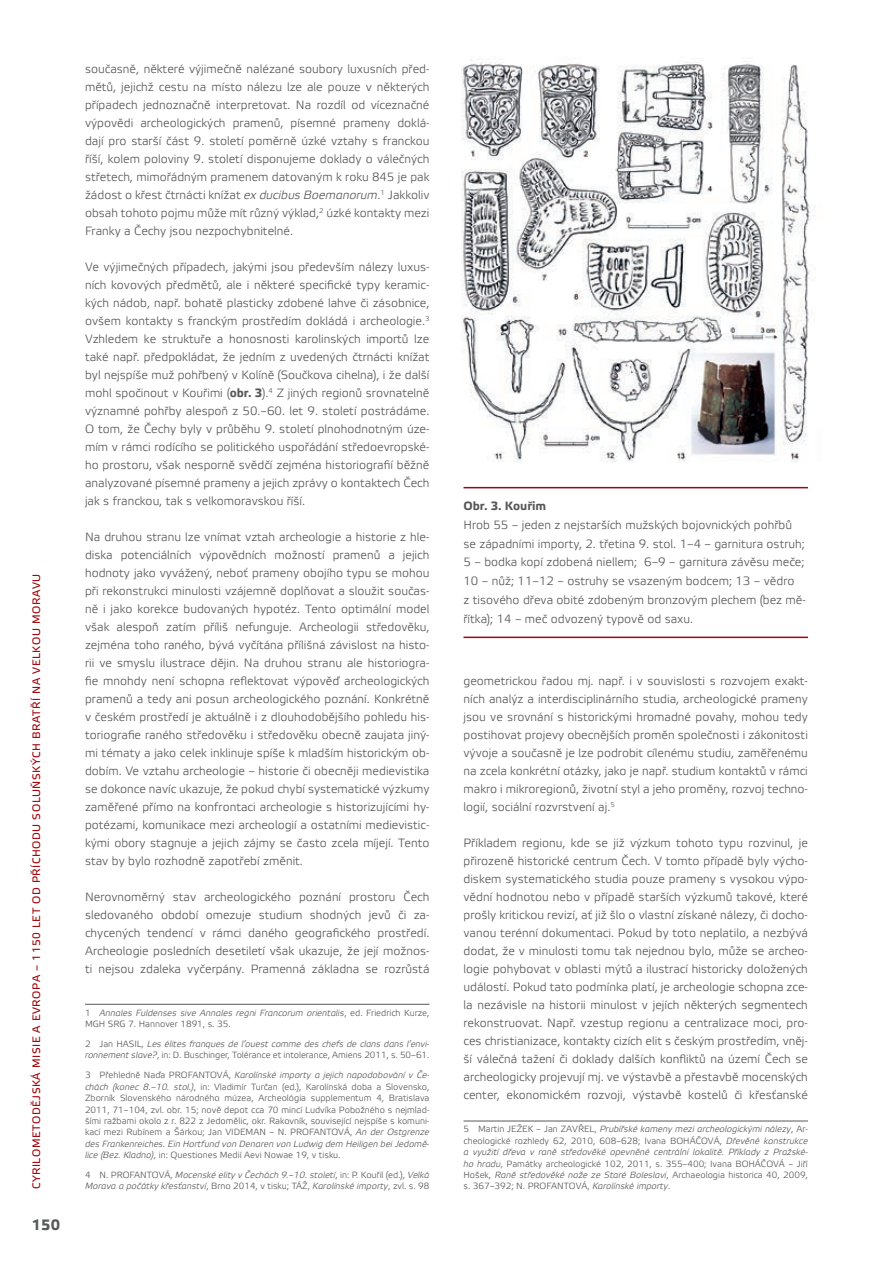
<style>
.page{position:relative;width:893px;height:1263px;background:#fff}
.page>*{position:absolute;margin:0;border:0;box-sizing:border-box;transform-origin:0 0}
.t1{font:700 15px "Etelka Text Pro";color:#57585a}
.t2{font:300 12px/18px "Etelka";color:#57585a;text-align:justify}
.t3{font:700 12px "Etelka Text Pro";color:#57585a}
.t4{font:10.8px "Etelka Text Pro";letter-spacing:.05em;color:#9d070d}
.t5{font:300 9px/11.4px "Etelka";color:#57585a;text-align:justify}
.t6{font:italic 300 9px/11.4px "Etelka";color:#57585a}
.s1{font-style:italic}
.s2{font-family:"Etelka Text Pro";font-weight:700}
.s3{font-style:normal}
</style>
<div class="page">
<hr style="left:463px;top:1121px;width:345px;height:1px;background:#57585a">
<hr style="left:85px;top:1004px;width:344px;height:1px;background:#57585a">
<img style="left:461px;top:58px;width:354px;height:405px">
<hr style="left:463px;top:487px;width:345px;height:1px;background:#9d070d">
<hr style="left:463px;top:637px;width:345px;height:1px;background:#9d070d">
<p class="t4" style="left:31px;top:1189px;width:617px;rotate:-90deg">CYRILOMETODĚJSKÁ MISIE A EVROPA – 1150 LET OD PŘÍCHODU SOLUŇSKÝCH BRATŘÍ NA VELKOU MORAVU</p>
<p class="t1" style="left:32px;top:1217px;width:30px">150</p>
<p class="t2" style="left:85px;top:61px;width:346px">současně, některé výjimečně nalézané soubory luxusních před&shy;mětů, jejichž cestu na místo nálezu lze ale pouze v některých případech jednoznačně interpretovat. Na rozdíl od víceznačné výpovědi archeologických pramenů, písemné prameny doklá&shy;dají pro starší část 9. století poměrně úzké vztahy s franckou říší, kolem poloviny 9. století disponujeme doklady o válečných střetech, mimořádným pramenem datovaným k roku 845 je pak žádost o křest čtrnácti knížat <span class="s1">ex ducibus Boemanorum</span>.<sup>1</sup> Jakkoliv obsah tohoto pojmu může mít různý výklad,<sup>2</sup> úzké kontakty mezi Franky a Čechy jsou nezpochybnitelné.</p>
<p class="t2" style="left:85px;top:259px;width:346px">Ve výjimečných případech, jakými jsou především nálezy luxus&shy;ních kovových předmětů, ale i některé specifické typy keramic&shy;kých nádob, např. bohatě plasticky zdobené lahve či zásobnice, ovšem kontakty s franckým prostředím dokládá i archeologie.<sup>3<br></sup>Vzhledem ke struktuře a honosnosti karolinských importů lze také např. předpokládat, že jedním z uvedených čtrnácti knížat byl nejspíše muž pohřbený v Kolíně (Součkova cihelna), i že další mohl spočinout v Kouřimi (<span class="s2">obr. 3</span>).<sup>4</sup> Z jiných regionů srovnatelně významné pohřby alespoň z 50.–60. let 9. století postrádáme.<br>O tom, že Čechy byly v průběhu 9. století plnohodnotným úze&shy;mím v rámci rodícího se politického uspořádání středoevropské&shy;ho prostoru, však nesporně svědčí zejména historiografií běžně analyzované písemné prameny a jejich zprávy o kontaktech Čech jak s franckou, tak s velkomoravskou říší.</p>
<p class="t2" style="left:85px;top:529px;width:346px">Na druhou stranu lze vnímat vztah archeologie a historie z hle&shy;diska potenciálních výpovědních možností pramenů a jejich hodnoty jako vyvážený, neboť prameny obojího typu se mohou při rekonstrukci minulosti vzájemně doplňovat a sloužit součas&shy;ně i jako korekce budovaných hypotéz. Tento optimální model však alespoň zatím příliš nefunguje. Archeologii středověku, zejména toho raného, bývá vyčítána přílišná závislost na histo&shy;rii ve smyslu ilustrace dějin. Na druhou stranu ale historiogra&shy;fie mnohdy není schopna reflektovat výpověď archeologických pramenů a tedy ani posun archeologického poznání. Konkrétně v českém prostředí je aktuálně i z dlouhodobějšího pohledu his&shy;toriografie raného středověku i středověku obecně zaujata jiný&shy;mi tématy a jako celek inklinuje spíše k mladším historickým ob&shy;dobím. Ve vztahu archeologie – historie či obecněji medievistika se dokonce navíc ukazuje, že pokud chybí systematické výzkumy zaměřené přímo na konfrontaci archeologie s historizujícími hy&shy;potézami, komunikace mezi archeologií a ostatními medievistic&shy;kými obory stagnuje a jejich zájmy se často zcela míjejí. Tento stav by bylo rozhodně zapotřebí změnit.</p>
<p class="t2" style="left:85px;top:889px;width:346px">Nerovnoměrný stav archeologického poznání prostoru Čech sledovaného období omezuje studium shodných jevů či za&shy;chycených tendencí v rámci daného geografického prostředí.<br>Archeologie posledních desetiletí však ukazuje, že její možnos&shy;ti nejsou zdaleka vyčerpány. Pramenná základna se rozrůstá</p>
<p class="t6" style="left:85px;top:1007px;width:346px"><span class="s3">1</span> Annales Fuldenses sive Annales regni Francorum orientalis<span class="s3">, ed. Friedrich Kurze,<br>MGH SRG 7. Hannover 1891, s. 35.</span></p>
<p class="t6" style="left:85px;top:1038px;width:346px"><span class="s3">2 Jan HASIL,</span> Les élites franques de l’ouest comme des chefs de clans dans l’envi&shy;ronnement slave?<span class="s3">, in: D. Buschinger, Tolérance et intolerance, Amiens 2011, s. 50–61.</span></p>
<p class="t5" style="left:85px;top:1070px;width:346px">3 Přehledně Naďa PROFANTOVÁ, <span class="s1">Karolínské importy a jejich napodobování v Če&shy;chách (konec 8.–10. stol.)</span>, in: Vladimír Turčan (ed.), Karolínská doba a Slovensko, Zborník Slovenského národného múzea, Archeológia supplementum 4, Bratislava 2011, 71–104, zvl. obr. 15; nově depot cca 70 mincí Ludvíka Pobožného s nejmlad&shy;šími ražbami okolo z r. 822 z Jedomělic, okr. Rakovník, související nejspíše s komuni&shy;kací mezi Rubínem a Šárkou; Jan VIDEMAN – N. PROFANTOVÁ, <span class="s1">An der Ostgrenze des Frankenreiches. Ein Hortfund von Denaren von Ludwig dem Heiligen bei Jedomě&shy;lice (Bez. Kladno)</span>, in: Questiones Medií Aevi Nowae 19, v tisku.</p>
<p class="t6" style="left:85px;top:1170px;width:346px"><span class="s3">4 N. PROFANTOVÁ,</span> Mocenské elity v Čechách 9.–10. století<span class="s3">, in: P. Kouřil (ed.),</span> Velká<br>Morava a počátky křesťanství<span class="s3">, Brno 2014, v tisku; TÁŽ,</span> Karolínské importy<span class="s3">, zvl. s. 98</span></p>
<p class="t3" style="left:463px;top:499px;width:84px">Obr. 3. Kouřim</p>
<p class="t2" style="left:463px;top:516px;width:344px;line-height:18.8px;text-align:left">Hrob 55 – jeden z nejstarších mužských bojovnických pohřbů se západními importy, 2. třetina 9. stol. 1–4 – garnitura ostruh; 5 – bodka kopí zdobená niellem; 6–9 – garnitura závěsu meče; 10 – nůž; 11–12 – ostruhy se vsazeným bodcem; 13 – vědro<br>z tisového dřeva obité zdobeným bronzovým plechem (bez mě&shy;řítka); 14 – meč odvozený typově od saxu.</p>
<p class="t2" style="left:463px;top:673px;width:346px">geometrickou řadou mj. např. i v souvislosti s rozvojem exakt&shy;ních analýz a interdisciplinárního studia, archeologické prameny jsou ve srovnání s historickými hromadné povahy, mohou tedy postihovat projevy obecnějších proměn společnosti i zákonitosti vývoje a současně je lze podrobit cílenému studiu, zaměřenému na zcela konkrétní otázky, jako je např. studium kontaktů v rámci makro i mikroregionů, životní styl a jeho proměny, rozvoj techno&shy;logií, sociální rozvrstvení aj.<sup>5</sup></p>
<p class="t2" style="left:463px;top:835px;width:346px">Příkladem regionu, kde se již výzkum tohoto typu rozvinul, je přirozeně historické centrum Čech. V tomto případě byly výcho&shy;diskem systematického studia pouze prameny s vysokou výpo&shy;vědní hodnotou nebo v případě starších výzkumů takové, které prošly kritickou revizí, ať již šlo o vlastní získané nálezy, či docho&shy;vanou terénní dokumentaci. Pokud by toto neplatilo, a nezbývá dodat, že v minulosti tomu tak nejednou bylo, může se archeo&shy;logie pohybovat v oblasti mýtů a ilustrací historicky doložených událostí. Pokud tato podmínka platí, je archeologie schopna zce&shy;la nezávisle na historii minulost v jejích některých segmentech rekonstruovat. Např. vzestup regionu a centralizace moci, pro&shy;ces christianizace, kontakty cizích elit s českým prostředím, vněj&shy;ší válečná tažení či doklady dalších konfliktů na území Čech se archeologicky projevují mj. ve výstavbě a přestavbě mocenských center, ekonomickém rozvoji, výstavbě kostelů či křesťanské</p>
<p class="t5" style="left:463px;top:1124px;width:346px">5 Martin JEŽEK – Jan ZAVŘEL, <span class="s1">Prubířské kameny mezi archeologickými nálezy</span>, Ar&shy;cheologické rozhledy 62, 2010, 608–628; Ivana BOHÁČOVÁ, <span class="s1">Dřevěné konstrukce a využití dřeva v raně středověké opevněné centrální lokalitě. Příklady z Pražské&shy;ho hradu</span>, Památky archeologické 102, 2011, s. 355–400; Ivana BOHÁČOVÁ – Jiří Hošek, <span class="s1">Raně středověké nože ze Staré Boleslavi</span>, Archaeologia historica 40, 2009, s. 367–392; N. PROFANTOVÁ, <span class="s1">Karolínské importy</span>.</p>
</div>
